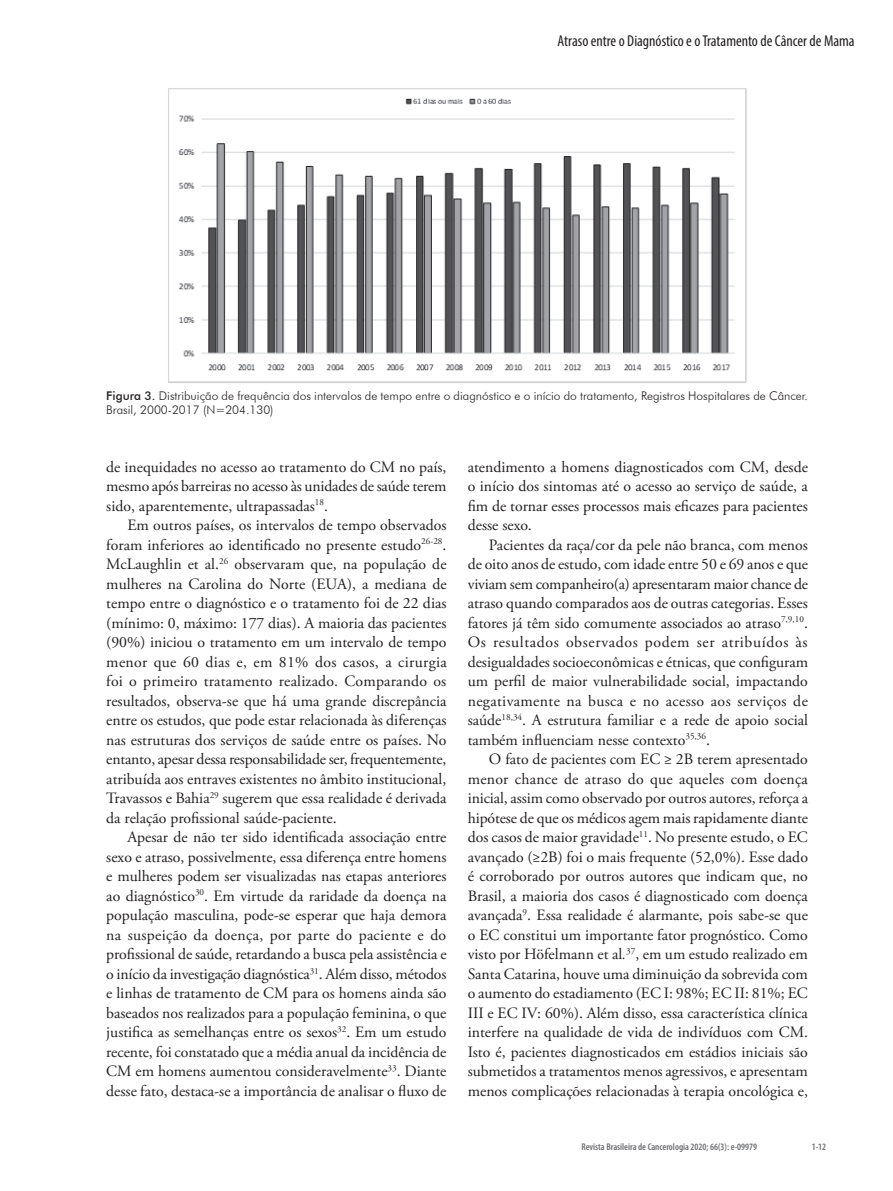
<style>
.page{position:relative;width:893px;height:1191px;background:#fff}
.page>*{position:absolute;margin:0;border:0;box-sizing:border-box;transform-origin:0 0}
.t1{font:15.75px/19.5px "Adobe Garamond Pro";color:#231f20;text-align:justify}
.t2{font:condensed 15.75px "Myriad Pro";color:#231f20}
.t3{font:300 12px/13.5px "Futura BT";color:#231f20}
.t4{font:600 condensed 9.75px "Myriad Pro";color:#6c6d70}
.s1{font-weight:500}
.s2{font-style:italic}
</style>
<div class="page">
<img style="left:168px;top:88px;width:579px;height:295px">
<p class="t2" style="left:558px;top:31px;width:299px">Atraso entre o Diagnóstico e o Tratamento de Câncer de Mama</p>
<p class="t3" style="left:106px;top:389px;width:703px"><span class="s1">Figura 3.</span> Distribuição de frequência dos intervalos de tempo entre o diagnóstico e o início do tratamento, Registros Hospitalares de Câncer.<br>Brasil, 2000-2017 (N=204.130)</p>
<p class="t1" style="left:106px;top:457px;width:342px">de inequidades no acesso ao tratamento do CM no país, mesmo após barreiras no acesso às unidades de saúde terem sido, aparentemente, ultrapassadas<sup>18</sup>.</p>
<p class="t1" style="left:106px;top:516px;width:342px;text-indent:21px">Em outros países, os intervalos de tempo observados foram inferiores ao identificado no presente estudo<sup>26-28</sup>.<br>McLaughlin et al.<sup>26</sup> observaram que, na população de mulheres na Carolina do Norte (EUA), a mediana de tempo entre o diagnóstico e o tratamento foi de 22 dias (mínimo: 0, máximo: 177 dias). A maioria das pacientes (90%) iniciou o tratamento em um intervalo de tempo menor que 60 dias e, em 81% dos casos, a cirurgia foi o primeiro tratamento realizado. Comparando os resultados, observa-se que há uma grande discrepância entre os estudos, que pode estar relacionada às diferenças nas estruturas dos serviços de saúde entre os países. No entanto, apesar dessa responsabilidade ser, frequentemente, atribuída aos entraves existentes no âmbito institucional, Travassos e Bahia<sup>29</sup> sugerem que essa realidade é derivada da relação profissional saúde-paciente.</p>
<p class="t1" style="left:106px;top:828px;width:342px;text-indent:21px">Apesar de não ter sido identificada associação entre sexo e atraso, possivelmente, essa diferença entre homens e mulheres podem ser visualizadas nas etapas anteriores ao diagnóstico<sup>30</sup>. Em virtude da raridade da doença na população masculina, pode-se esperar que haja demora na suspeição da doença, por parte do paciente e do profissional de saúde, retardando a busca pela assistência e o início da investigação diagnóstica<sup>31</sup>. Além disso, métodos e linhas de tratamento de CM para os homens ainda são baseados nos realizados para a população feminina, o que justifica as semelhanças entre os sexos<sup>32</sup>. Em um estudo recente, foi constatado que a média anual da incidência de CM em homens aumentou consideravelmente<sup>33</sup>. Diante desse fato, destaca-se a importância de analisar o fluxo de</p>
<p class="t1" style="left:468px;top:457px;width:342px">atendimento a homens diagnosticados com CM, desde o início dos sintomas até o acesso ao serviço de saúde, a fim de tornar esses processos mais eficazes para pacientes desse sexo.</p>
<p class="t1" style="left:468px;top:535px;width:342px;text-indent:21px">Pacientes da raça/cor da pele não branca, com menos de oito anos de estudo, com idade entre 50 e 69 anos e que viviam sem companheiro(a) apresentaram maior chance de atraso quando comparados aos de outras categorias. Esses fatores já têm sido comumente associados ao atraso<sup>7,9,10</sup>.<br>Os resultados observados podem ser atribuídos às desigualdades socioeconômicas e étnicas, que configuram um perfil de maior vulnerabilidade social, impactando negativamente na busca e no acesso aos serviços de saúde<sup>18,34</sup>. A estrutura familiar e a rede de apoio social também influenciam nesse contexto<sup>35,36</sup>.</p>
<p class="t1" style="left:468px;top:750px;width:342px;text-indent:21px">O fato de pacientes com EC ≥ 2B terem apresentado menor chance de atraso do que aqueles com doença inicial, assim como observado por outros autores, reforça a hipótese de que os médicos agem mais rapidamente diante dos casos de maior gravidade<sup>11</sup>. No presente estudo, o EC avançado (≥2B) foi o mais frequente (52,0%). Esse dado é corroborado por outros autores que indicam que, no Brasil, a maioria dos casos é diagnosticado com doença avançada<sup>9</sup>. Essa realidade é alarmante, pois sabe-se que o EC constitui um importante fator prognóstico. Como visto por Höfelmann et al<span class="s2">.</span><sup>37</sup>, em um estudo realizado em Santa Catarina, houve uma diminuição da sobrevida com o aumento do estadiamento (EC I: 98%; EC II: 81%; EC III e EC IV: 60%). Além disso, essa característica clínica interfere na qualidade de vida de indivíduos com CM.<br>Isto é, pacientes diagnosticados em estádios iniciais são submetidos a tratamentos menos agressivos, e apresentam menos complicações relacionadas à terapia oncológica e,</p>
<p class="t4" style="left:581px;top:1141px;width:177px">Revista Brasileira de Cancerologia 2020; 66(3): e-09979</p>
<p class="t4" style="left:812px;top:1141px;width:16px">1-12</p>
</div>
